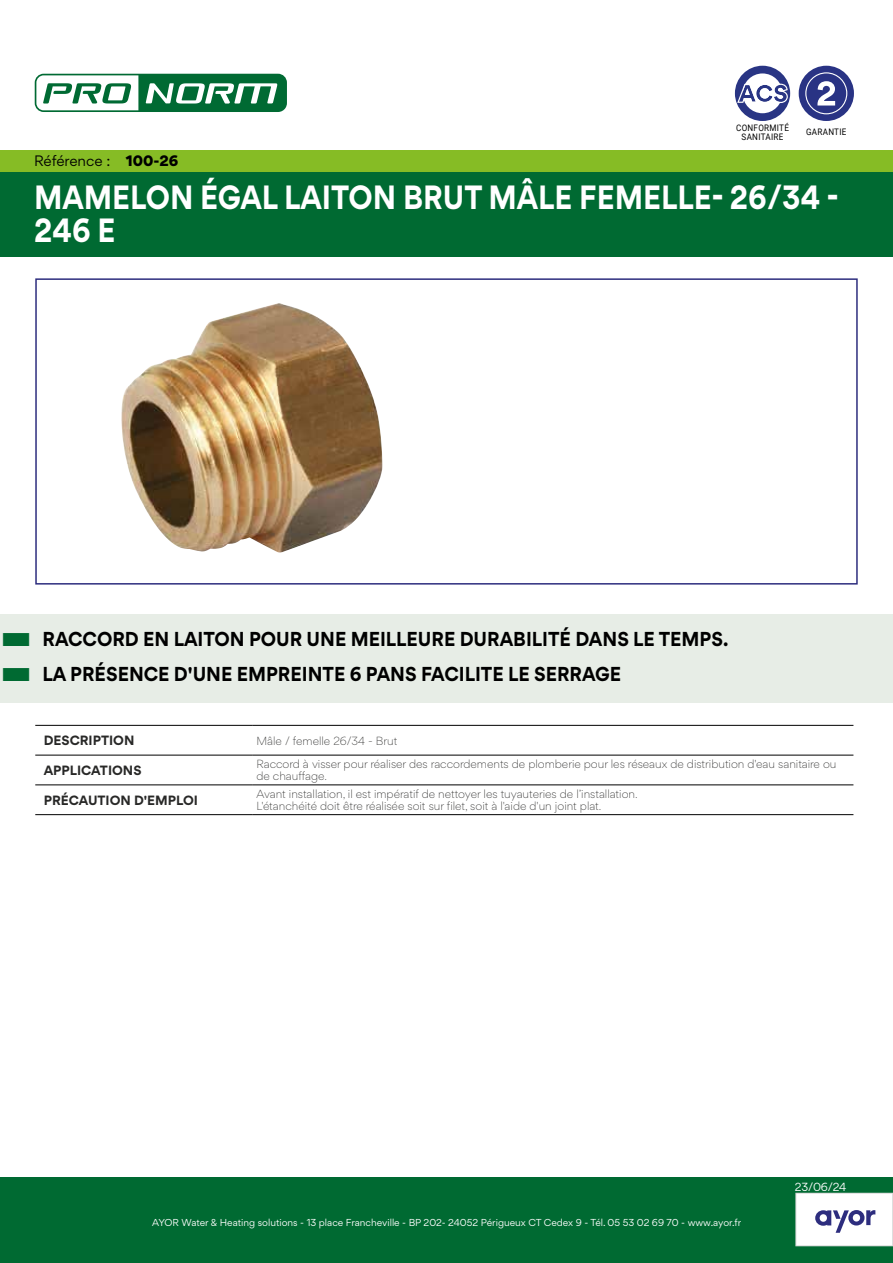
<style>
.page{position:relative;width:893px;height:1263px;background:#fff}
.page>*{position:absolute;margin:0;border:0;box-sizing:border-box;transform-origin:0 0}
.t1{font:700 30px/33px "Gordita";color:#fff;scale:.9 1}
.t2{font:700 18px/35px "Gordita";color:#000;scale:.95 1}
.t3{font:13.5px "Gordita";letter-spacing:-.005em;color:#000}
.t4{font:700 12px "Gordita";color:#282827}
.t5{font:300 10.5px/12px "Gordita";color:#282827}
.t6{font:10.5px "Gordita";color:#fff}
.t7{font:9px "Gordita";color:#fff}
.t8{font:9px/9px "Roboto";letter-spacing:.035em;color:#000;text-align:center;scale:.9 1}
.s1{font-weight:900}
</style>
<div class="page">
<div style="left:0;top:1178px;width:893px;height:85px;background:#006a32"></div>
<div style="left:796px;top:1193px;width:97px;height:53px;background:#fff"></div>
<div style="left:795px;top:1193px;width:98px;height:53px;border:1px solid #dadada"></div>
<img style="left:121px;top:303px;width:261px;height:250px">
<div style="left:0;top:171px;width:893px;height:85px;background:#006a32"></div>
<div style="left:35px;top:278px;width:823px;height:307px;border:2px solid #2d2d7e"></div>
<div style="left:0;top:614px;width:893px;height:54px;background:#e7ede6"></div>
<div style="left:0;top:649px;width:893px;height:54px;background:#e7ede6"></div>
<svg style="left:815px;top:1210px;width:60px;height:23px"></svg>
<div style="left:0;top:150px;width:893px;height:21px;background:#86bc25"></div>
<div style="left:735px;top:66px;width:55px;height:55px;background:#293584;border-radius:50%"></div>
<div style="left:743px;top:73px;width:39px;height:40px;background:#fff;border-radius:50%"></div>
<svg style="left:737px;top:84px;width:51px;height:19px"></svg>
<div style="left:799px;top:66px;width:55px;height:55px;background:#293384;border-radius:50%"></div>
<svg style="left:805px;top:72px;width:42px;height:42px"></svg>
<svg style="left:34px;top:73px;width:253px;height:39px"></svg>
<hr style="left:35px;top:725px;width:217px;height:1px;background:#000">
<hr style="left:252px;top:725px;width:601px;height:1px;background:#000">
<hr style="left:35px;top:755px;width:217px;height:1px;background:#000">
<hr style="left:252px;top:755px;width:601px;height:1px;background:#000">
<hr style="left:35px;top:784px;width:217px;height:1px;background:#000">
<hr style="left:252px;top:784px;width:601px;height:1px;background:#000">
<hr style="left:35px;top:814px;width:217px;height:1px;background:#000">
<hr style="left:252px;top:814px;width:601px;height:1px;background:#000">
<p class="t3" style="left:34px;top:151px;width:146px">Référence : <span class="s1">100-26</span></p>
<p class="t8" style="left:736px;top:122px;width:60px">CONFORMITÉ<br>SANITAIRE</p>
<p class="t8" style="left:806px;top:127px;width:46px">GARANTIE</p>
<h1 class="t1" style="left:34px;top:181px;width:896px">MAMELON ÉGAL LAITON BRUT MÂLE FEMELLE- 26/34 -<br>246 E</h1>
<h2 class="t2" style="left:43px;top:621px;width:723px">RACCORD EN LAITON POUR UNE MEILLEURE DURABILITÉ DANS LE TEMPS.<br>LA PRÉSENCE D'UNE EMPREINTE 6 PANS FACILITE LE SERRAGE</h2>
<p class="t4" style="left:44px;top:731px;width:92px">DESCRIPTION</p>
<p class="t5" style="left:256px;top:734px;width:143px">Mâle / femelle 26/34 - Brut</p>
<p class="t4" style="left:44px;top:761px;width:99px">APPLICATIONS</p>
<p class="t5" style="left:256px;top:758px;width:582px">Raccord à visser pour réaliser des raccordements de plomberie pour les réseaux de distribution d'eau sanitaire ou de chauffage.</p>
<p class="t4" style="left:44px;top:790px;width:156px">PRÉCAUTION D'EMPLOI</p>
<p class="t5" style="left:256px;top:787px;width:383px">Avant installation, il est impératif de nettoyer les tuyauteries de l’installation.<br>L'étanchéité doit être réalisée soit sur filet, soit à l'aide d'un joint plat.</p>
<p class="t7" style="left:152px;top:1216px;width:590px">AYOR Water &amp; Heating solutions - 13 place Francheville - BP 202- 24052 Périgueux CT Cedex 9 - Tél. 05 53 02 69 70 - www.ayor.fr</p>
<p class="t6" style="left:795px;top:1179px;width:53px">23/06/24</p>
</div>
